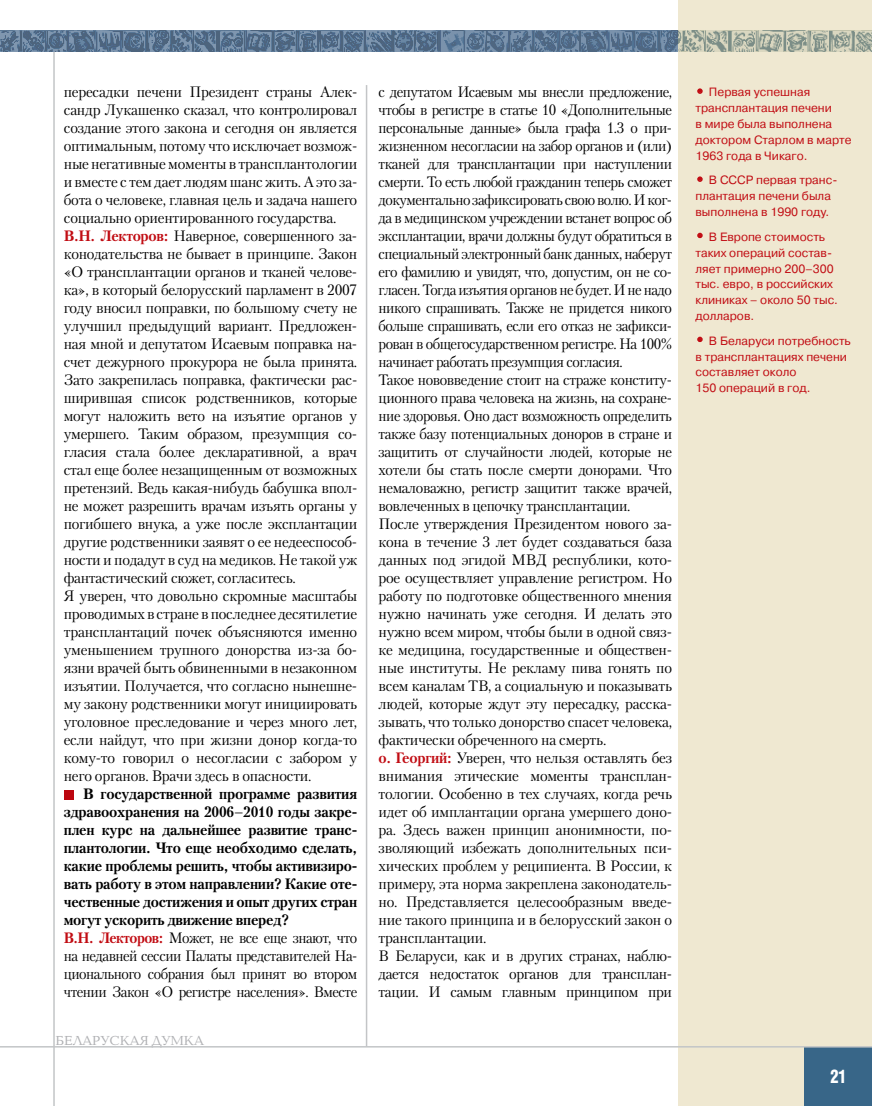
<style>
.page{position:relative;width:872px;height:1106px;background:#fff}
.page>*{position:absolute;margin:0;border:0;box-sizing:border-box;transform-origin:0 0}
.t1{font:700 18px "AG Letterica Cond L";color:#fff;scale:.9 1}
.t2{font:15px/18px "Petersburg C";letter-spacing:-.02em;color:#000;scale:.95 1}
.t3{font:15px/18px "Petersburg C";letter-spacing:-.02em;color:#000}
.t4{font:700 15px/18px "Petersburg C";letter-spacing:-.015em;color:#000}
.t5{font:13.5px "Baltica C";color:#aeafb2}
.t6{font:12px/15.9px "Pragmatica C";color:#c10c13}
.s1{font-weight:700;color:#c10c13}
.s2{color:#c10c13}
.s3{font-weight:400}
.s4{font-family:"Petersburg C";font-size:15px}
</style>
<div class="page">
<div style="left:678px;top:0;width:194px;height:1106px;background:#efe8d1"></div>
<hr style="left:53px;top:52px;width:2px;height:1054px;background:#c3c5c7">
<hr style="left:366px;top:85px;width:1px;height:961px;background:#c3c5c7">
<div style="left:804px;top:1047px;width:68px;height:59px;background:#386688"></div>
<svg style="left:0;top:31px;width:872px;height:21px;background:#6f8497"></svg>
<hr style="left:0;top:1046px;width:872px;height:1px;background:#c3c5c7">
<svg style="left:697px;top:88px;width:5px;height:6px"></svg>
<svg style="left:697px;top:176px;width:5px;height:6px"></svg>
<svg style="left:697px;top:233px;width:5px;height:5px"></svg>
<svg style="left:697px;top:337px;width:5px;height:5px"></svg>
<div style="left:64px;top:789px;width:10px;height:10px;background:#bc060f"></div>
<p class="t3" style="left:64px;top:82px;width:295px">пересадки печени Президент страны Алек&shy;сандр Лукашенко сказал, что контролировал создание этого закона и сегодня он является оптимальным, потому что исключает возмож&shy;ные негативные моменты в трансплантологии и вместе с тем дает людям шанс жить. А это за&shy;бота о человеке, главная цель и задача нашего социально ориентированного государства.<br><span class="s1">В.Н. Лекторов:</span> Наверное, совершенного за&shy;конодательства не бывает в принципе. Закон «О трансплантации органов и тканей челове&shy;ка», в который белорусский парламент в 2007 году вносил поправки, по большому счету не улучшил предыдущий вариант. Предложен&shy;ная мной и депутатом Исаевым поправка на&shy;счет дежурного прокурора не была принята.<br>Зато закрепилась поправка, фактически рас&shy;ширившая список родственников, которые могут наложить вето на изъятие органов у умершего. Таким образом, презумпция со&shy;гласия стала более декларативной, а врач стал еще более незащищенным от возможных претензий. Ведь какая-нибудь бабушка впол&shy;не может разрешить врачам изъять органы у погибшего внука, а уже после эксплантации другие родственники заявят о ее недееспособ&shy;ности и подадут в суд на медиков. Не такой уж фантастический сюжет, согласитесь.<br>Я уверен, что довольно скромные масштабы проводимых в стране в последнее десятилетие трансплантаций почек объясняются именно уменьшением трупного донорства из-за бо&shy;язни врачей быть обвиненными в незаконном изъятии. Получается, что согласно нынешне&shy;му закону родственники могут инициировать уголовное преследование и через много лет, если найдут, что при жизни донор когда-то кому-то говорил о несогласии с забором у него органов. Врачи здесь в опасности.</p>
<p class="t4" style="left:64px;top:784px;width:295px;text-indent:20px">В государственной программе развития здравоохранения на 2006–2010 годы закре&shy;плен курс на дальнейшее развитие транс&shy;плантологии. Что еще необходимо сделать, какие проблемы решить, чтобы активизиро&shy;вать работу в этом направлении? Какие оте&shy;чественные достижения и опыт других стран могут ускорить движение вперед?<br><span class="s2">В.Н. Лекторов:</span> <span class="s3">Может, не все еще знают, что на недавней сессии Палаты представителей На&shy;ционального собрания был принят во втором чтении закон «О регистре населения». Вместе</span></p>
<p class="t5" style="left:56px;top:1033px;width:150px">БЕЛАРУСКАЯ ДУМКА</p>
<p class="t2" style="left:378px;top:82px;width:310px">с депутатом Исаевым мы внесли предложение, чтобы в регистре в статье 10 «Дополнительные персональные данные» была графа 1.3 о при&shy;жизненном несогласии на забор органов и (или) тканей для трансплантации при наступлении смерти. То есть любой гражданин теперь сможет документально зафиксировать свою волю. И ког&shy;да в медицинском учреждении встанет вопрос об эксплантации, врачи должны будут обратиться в специальный электронный банк данных, наберут его фамилию и увидят, что, допустим, он не со&shy;гласен. Тогда изъятия органов не будет. И не надо никого спрашивать. Также не придется никого больше спрашивать, если его отказ не зафикси&shy;рован в общегосударственном регистре. На 100% начинает работать презумпция согласия.<br>Такое нововведение стоит на страже конститу&shy;ционного права человека на жизнь, на сохране&shy;ние здоровья. Оно даст возможность определить также базу потенциальных доноров в стране и защитить от случайности людей, которые не хотели бы стать после смерти донорами. Что немаловажно, регистр защитит также врачей, вовлеченных в цепочку трансплантации.<br>После утверждения Президентом нового за&shy;кона в течение 3 лет будет создаваться база данных под эгидой МВД республики, кото&shy;рое осуществляет управление регистром. Но работу по подготовке общественного мнения нужно начинать уже сегодня. И делать это нужно всем миром, чтобы были в одной связ&shy;ке медицина, государственные и обществен&shy;ные институты. Не рекламу пива гонять по всем каналам ТВ, а социальную и показывать людей, которые ждут эту пересадку, расска&shy;зывать, что только донорство спасет человека, фактически обреченного на смерть.<br><span class="s1">о. Георгий:</span> Уверен, что нельзя оставлять без внимания этические моменты трансплан&shy;тологии. Особенно в тех случаях, когда речь идет об имплантации органа умершего доно&shy;ра. Здесь важен принцип анонимности, по&shy;зволяющий избежать дополнительных пси&shy;хических проблем у реципиента. В России, к примеру, эта норма закреплена законодатель&shy;но. Представляется целесообразным введе&shy;ние такого принципа и в белорусский закон о трансплантации.<br>В Беларуси, как и в других странах, наблю&shy;дается недостаток органов для трансплан&shy;тации. И самым главным принципом при</p>
<p class="t6" style="left:695px;top:84px;width:158px"><span class="s4">•</span> Первая успешная трансплантация печени<br>в мире была выполнена доктором Старлом в марте<br>1963 года в Чикаго.</p>
<p class="t6" style="left:695px;top:172px;width:143px"><span class="s4">•</span> В СССР первая транс&shy;плантация печени была выполнена в 1990 году.</p>
<p class="t6" style="left:695px;top:229px;width:144px"><span class="s4">•</span> В Европе стоимость таких операций состав&shy;ляет примерно 200–300 тыс. евро, в российских клиниках – около 50 тыс. долларов.</p>
<p class="t6" style="left:695px;top:332px;width:157px"><span class="s4">•</span> В Беларуси потребность в трансплантациях печени составляет около<br>150 операций в год.</p>
<p class="t1" style="left:830px;top:1065px;width:20px">21</p>
</div>
